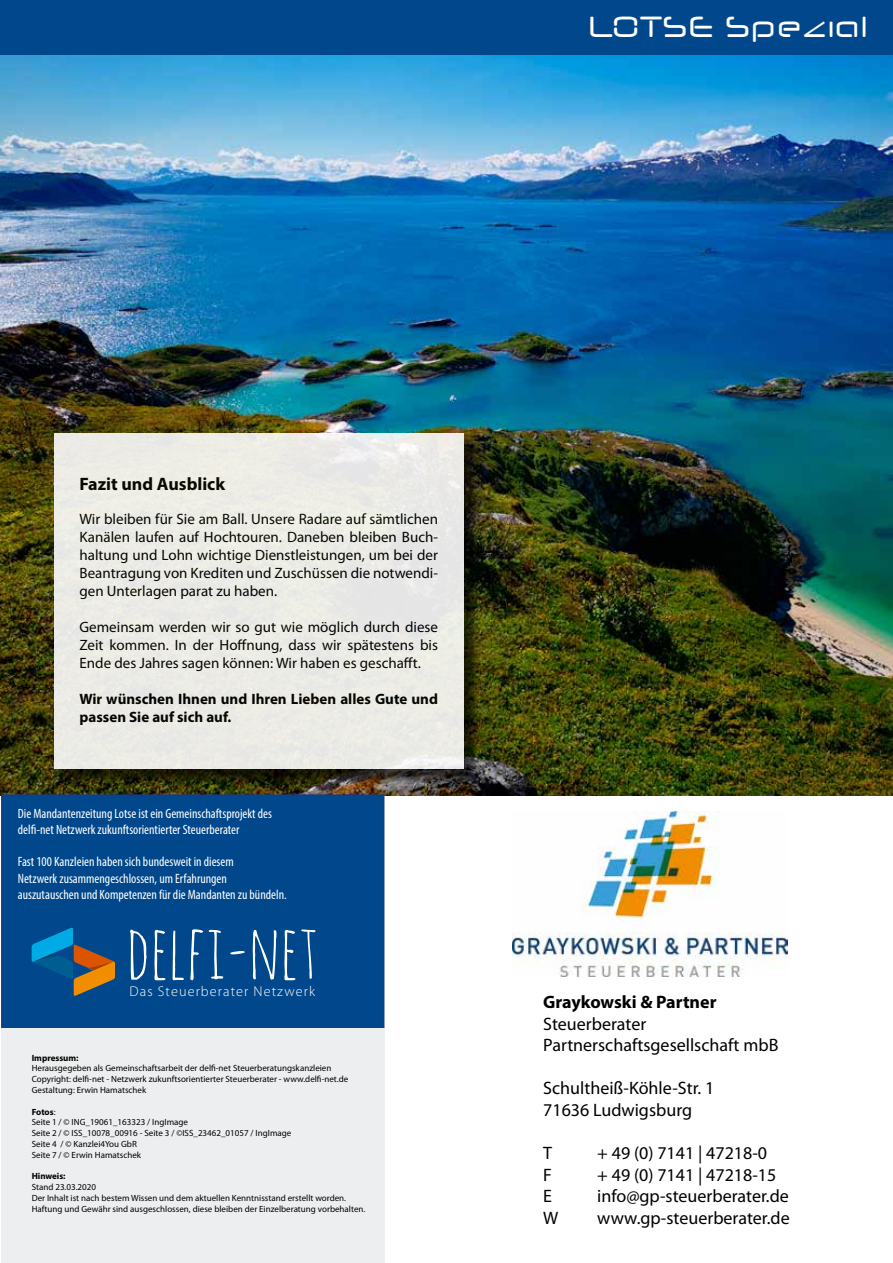
<style>
.page{position:relative;width:893px;height:1263px;background:#fff}
.page>*{position:absolute;margin:0;border:0;box-sizing:border-box;transform-origin:0 0}
.t1{font:75px "Amatic SC";color:#fff}
.t2{font:45px "Neuropol Nova";color:#fff}
.t3{font:18px/21.6px "Myriad Pro";color:#000}
.t4{font:700 18px "Myriad Pro";color:#000}
.t5{font:15px/18px "Myriad Pro";color:#000;text-align:justify}
.t6{font:700 15px/18px "Myriad Pro";color:#000}
.t7{font:300 14.25px "Myriad Pro";letter-spacing:.075em;color:#fff}
.t8{font:condensed 13.5px/16.2px "Myriad Pro";color:#fff}
.t9{font:9px/10.8px "Myriad Pro";color:#000}
.t10{font:700 9px "Myriad Pro";color:#000}
.s1{font-weight:700}
</style>
<div class="page">
<img style="left:0;top:54px;width:893px;height:742px">
<div style="left:2px;top:795px;width:382px;height:233px;background:#00488b"></div>
<div style="left:1px;top:794px;width:383px;height:234px;border:2px solid #1c3984"></div>
<div style="left:1px;top:1028px;width:383px;height:235px;background:#edeeef"></div>
<svg style="left:32px;top:927px;width:83px;height:69px"></svg>
<div style="left:56px;top:435px;width:426px;height:353px;background:#000;opacity:.75"></div>
<div style="left:54px;top:433px;width:409px;height:336px;background:#ebebe5"></div>
<div style="left:0;top:0;width:893px;height:54px;background:#00488b"></div>
<img style="left:512px;top:812px;width:276px;height:164px">
<h2 class="t2" style="left:588px;top:9px;width:282px">LOTSE Spezial</h2>
<h3 class="t4" style="left:80px;top:472px;width:147px">Fazit und Ausblick</h3>
<p class="t5" style="left:80px;top:510px;width:360px">Wir bleiben für Sie am Ball. Unsere Radare auf sämtlichen Kanälen laufen auf Hochtouren. Daneben bleiben Buch&shy;haltung und Lohn wichtige Dienstleistungen, um bei der Beantragung von Krediten und Zuschüssen die notwendi&shy;gen Unterlagen parat zu haben.</p>
<h3 class="t5" style="left:80px;top:618px;width:360px">Gemeinsam werden wir so gut wie möglich durch diese Zeit kommen. In der Hoffnung, dass wir spätestens bis Ende des Jahres sagen können: Wir haben es geschafft.</h3>
<h3 class="t6" style="left:80px;top:689px;width:360px">Wir wünschen Ihnen und Ihren Lieben alles Gute und passen Sie auf sich auf.</h3>
<h3 class="t8" style="left:18px;top:805px;width:256px">Die Mandantenzeitung Lotse ist ein Gemeinschaftsprojekt des delfi-net Netzwerk zukunftsorientierter Steuerberater</h3>
<h3 class="t8" style="left:18px;top:854px;width:270px">Fast 100 Kanzleien haben sich bundesweit in diesem<br>Netzwerk zusammengeschlossen, um Erfahrungen auszutauschen und Kompetenzen für die Mandanten zu bündeln.</h3>
<h1 class="t1" style="left:127px;top:903px;width:193px">DELFI-NET</h1>
<h3 class="t7" style="left:130px;top:983px;width:187px">Das Steuerberater Netzwerk</h3>
<p class="t10" style="left:32px;top:1052px;width:48px">Impressum:</p>
<p class="t9" style="left:32px;top:1063px;width:318px">Herausgegeben als Gemeinschaftsarbeit der delfi-net Steuerberatungskanzleien<br>Copyright: delfi-net - Netzwerk zukunftsorientierter Steuerberater - www.delfi-net.de<br>Gestaltung: Erwin Hamatschek</p>
<p class="t9" style="left:32px;top:1106px;width:261px"><span class="s1">Fotos</span>:<br>Seite 1 / © ING_19061_163323 / IngImage<br>Seite 2 / © ISS_10078_00916 - Seite 3 / ©ISS_23462_01057 / IngImage Seite 4 / © Kanzlei4You GbR<br>Seite 7 / © Erwin Hamatschek</p>
<p class="t10" style="left:32px;top:1170px;width:35px">Hinweis:</p>
<p class="t9" style="left:32px;top:1182px;width:335px">Stand 23.03.2020<br>Der Inhalt ist nach bestem Wissen und dem aktuellen Kenntnisstand erstellt worden.<br>Haftung und Gewähr sind ausgeschlossen, diese bleiben der Einzelberatung vorbehalten.</p>
<h3 class="t4" style="left:543px;top:990px;width:175px">Graykowski &amp; Partner</h3>
<h3 class="t3" style="left:543px;top:1012px;width:237px">Steuerberater<br>Partnerschaftsgesellschaft mbB</h3>
<h3 class="t3" style="left:543px;top:1077px;width:173px">Schultheiß-Köhle-Str. 1<br>71636 Ludwigsburg</h3>
<h3 class="t3" style="left:543px;top:1142px;width:10px">T</h3>
<h3 class="t3" style="left:597px;top:1142px;width:171px">+ 49 (0) 7141 | 47218-0</h3>
<h3 class="t3" style="left:543px;top:1164px;width:10px">F</h3>
<h3 class="t3" style="left:597px;top:1164px;width:181px">+ 49 (0) 7141 | 47218-15</h3>
<h3 class="t3" style="left:543px;top:1185px;width:10px">E</h3>
<h3 class="t3" style="left:597px;top:1185px;width:193px">info@gp-steuerberater.de</h3>
<h3 class="t3" style="left:543px;top:1207px;width:17px">W</h3>
<h3 class="t3" style="left:597px;top:1207px;width:194px">www.gp-steuerberater.de</h3>
</div>
